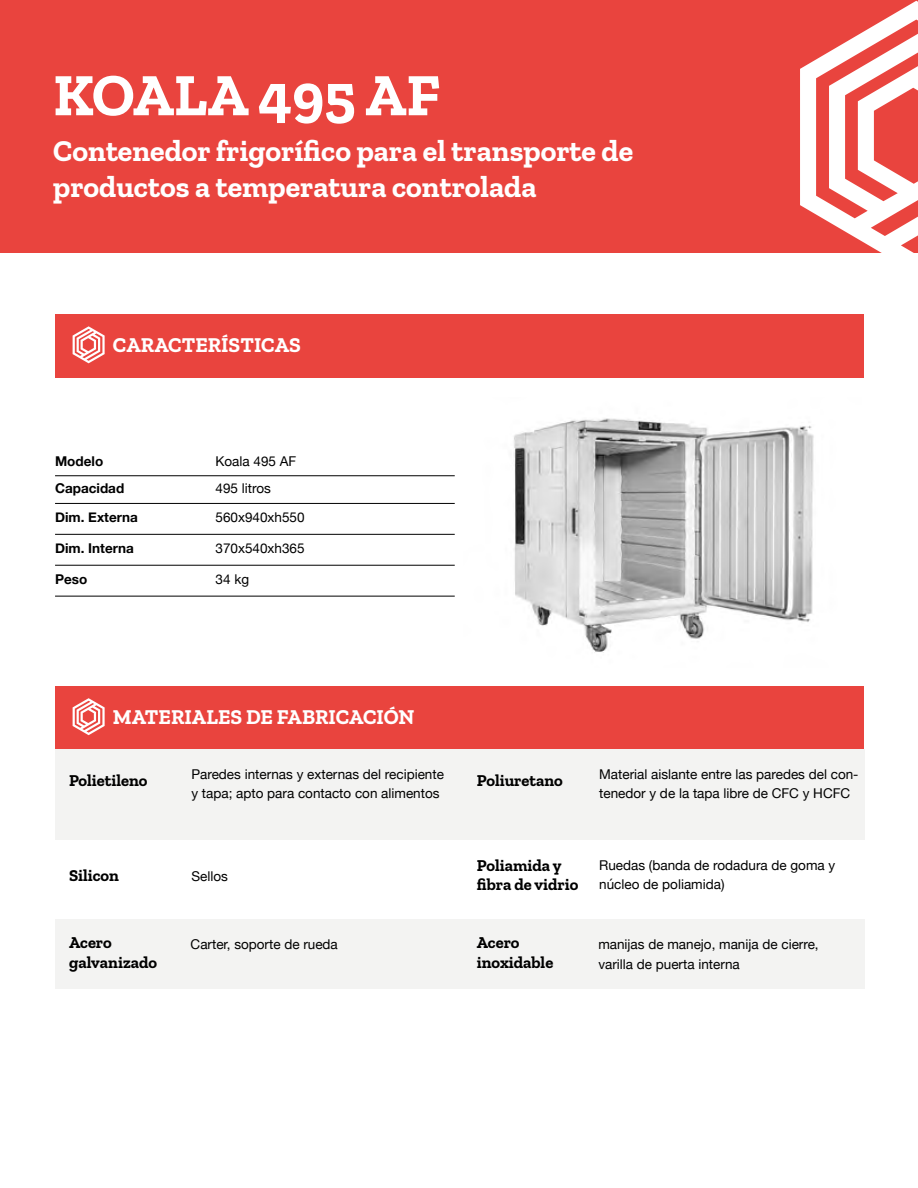
<style>
.page{position:relative;width:918px;height:1188px;background:#fff}
.page>*{position:absolute;margin:0;border:0;box-sizing:border-box;transform-origin:0 0}
.t1{font:700 60px "Zilla Slab";color:#fff}
.t2{font:700 30px/36px "Zilla Slab";color:#fff}
.t3{font:700 21px "Zilla Slab";color:#fff}
.t4{font:700 16.5px/19.5px "Zilla Slab";color:#000}
.t5{font:13.5px/19.5px "Helvetica Neue";color:#000}
.t6{font:700 13.5px "Helvetica Neue";color:#000}
</style>
<div class="page">
<div style="left:0;top:1px;width:918px;height:252px;background:#e9443e"></div>
<svg style="left:800px;top:1px;width:118px;height:252px"></svg>
<div style="left:55px;top:686px;width:809px;height:63px;background:#e9443e"></div>
<div style="left:55px;top:314px;width:809px;height:64px;background:#e9443e"></div>
<svg style="left:73px;top:698px;width:32px;height:37px"></svg>
<svg style="left:73px;top:326px;width:32px;height:37px"></svg>
<div style="left:55px;top:749px;width:810px;height:91px;background:#f3f3f2"></div>
<div style="left:55px;top:919px;width:810px;height:69px;background:#f3f3f2"></div>
<hr style="left:55px;top:503px;width:400px;height:1px;background:#000">
<hr style="left:55px;top:475px;width:400px;height:1px;background:#000">
<hr style="left:55px;top:534px;width:400px;height:1px;background:#000">
<hr style="left:55px;top:565px;width:400px;height:1px;background:#000">
<hr style="left:55px;top:596px;width:400px;height:1px;background:#000">
<img style="left:514px;top:418px;width:300px;height:235px">
<h1 class="t1" style="left:53px;top:61px;width:389px">KOALA 495 AF</h1>
<h2 class="t2" style="left:53px;top:133px;width:581px">Contenedor frigorífico para el transporte de productos a temperatura controlada</h2>
<h3 class="t3" style="left:113px;top:333px;width:189px">CARACTERÍSTICAS</h3>
<p class="t6" style="left:55px;top:451px;width:50px">Modelo</p>
<p class="t5" style="left:216px;top:452px;width:82px">Koala 495 AF</p>
<p class="t6" style="left:55px;top:478px;width:71px">Capacidad</p>
<p class="t6" style="left:55px;top:507px;width:84px">Dim. Externa</p>
<p class="t6" style="left:55px;top:538px;width:80px">Dim. Interna</p>
<p class="t6" style="left:55px;top:569px;width:34px">Peso</p>
<p class="t5" style="left:216px;top:479px;width:57px">495 litros</p>
<p class="t5" style="left:216px;top:508px;width:91px">560x940xh550</p>
<p class="t5" style="left:216px;top:539px;width:91px">370x540xh365</p>
<p class="t5" style="left:216px;top:570px;width:35px">34 kg</p>
<h3 class="t3" style="left:113px;top:705px;width:303px">MATERIALES DE FABRICACIÓN</h3>
<p class="t4" style="left:69px;top:770px;width:80px">Polietileno</p>
<p class="t4" style="left:69px;top:866px;width:51px">Silicon</p>
<p class="t5" style="left:191px;top:765px;width:254px">Paredes internas y externas del recipiente y tapa; apto para contacto con alimentos</p>
<p class="t5" style="left:191px;top:867px;width:38px">Sellos</p>
<p class="t4" style="left:477px;top:770px;width:88px">Poliuretano</p>
<p class="t5" style="left:599px;top:765px;width:261px">Material aislante entre las paredes del con&shy;tenedor y de la tapa libre de CFC y HCFC</p>
<p class="t4" style="left:477px;top:855px;width:103px">Poliamida y fibra de vidrio</p>
<p class="t5" style="left:599px;top:856px;width:238px">Ruedas (banda de rodadura de goma y núcleo de poliamida)</p>
<p class="t4" style="left:69px;top:933px;width:90px">Acero galvanizado</p>
<p class="t4" style="left:477px;top:933px;width:78px">Acero inoxidable</p>
<p class="t5" style="left:191px;top:936px;width:149px">Carter, soporte de rueda</p>
<p class="t5" style="left:598px;top:936px;width:222px">manijas de manejo, manija de cierre, varilla de puerta interna</p>
</div>
